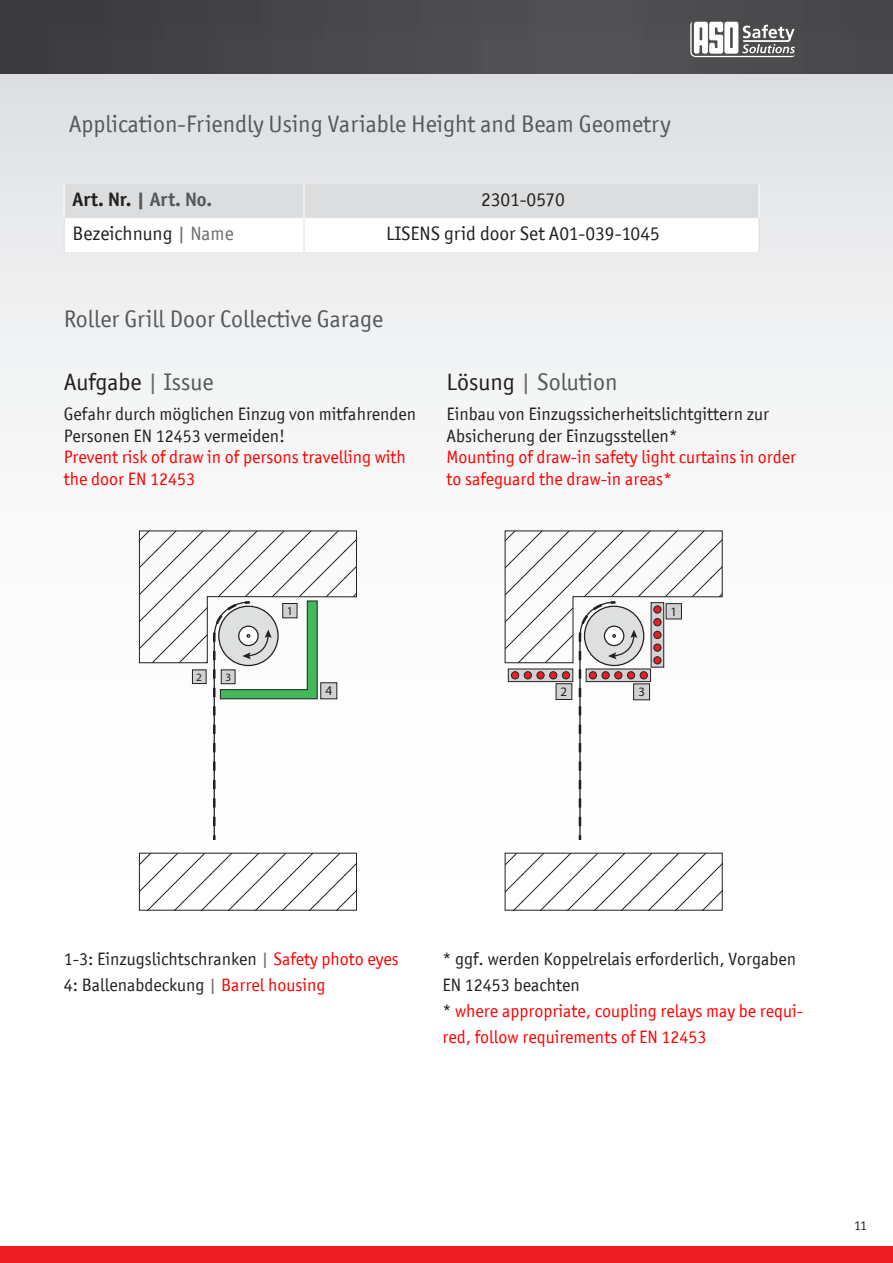
<style>
.page{position:relative;width:893px;height:1263px;background:#fff}
.page>*{position:absolute;margin:0;border:0;box-sizing:border-box;transform-origin:0 0}
.t1{font:24px "Officina San ITC";color:#57585a}
.t2{font:24px "Officina San ITC";color:#231f20}
.t3{font:19.5px "Officina San ITC";color:#231f20}
.t4{font:700 19.5px "Officina San ITC";color:#57585a}
.t5{font:18px/21.6px "Officina San ITC";color:#231f20}
.t6{font:18px/25.8px "Officina San ITC";color:#f00}
.t7{font:13.5px "Officina San ITC";color:#231f20}
.t8{font:13.5px "Myriad Pro";color:#231f20}
.t9{font:12.9px "Myriad Pro";color:#231f20}
.t10{font:12.75px "Myriad Pro";color:#231f20}
.t11{font:12px "Myriad Pro";color:#231f20}
.t12{font:11.25px "Myriad Pro";color:#231f20}
.s1{color:#231f20}
.s2{color:#6c6d70}
.s3{color:#57585a}
.s4{color:#f00}
</style>
<div class="page">
<div style="left:0;top:74px;width:893px;height:1189px;background:linear-gradient(to bottom,#e9e9eb,#fff)"></div>
<div style="left:0;top:1246px;width:893px;height:17px;background:#ee1d23"></div>
<div style="left:0;top:0;width:893px;height:74px;background:linear-gradient(to right,#403f41,#515153)"></div>
<svg style="left:690px;top:21px;width:105px;height:36px"></svg>
<svg style="left:65px;top:184px;width:694px;height:68px"></svg>
<hr style="left:64px;top:184px;width:1px;height:34px;background:#fff">
<hr style="left:304px;top:184px;width:1px;height:34px;background:#fff">
<hr style="left:759px;top:184px;width:1px;height:34px;background:#fff">
<hr style="left:64px;top:218px;width:1px;height:34px;background:#dcdddf">
<hr style="left:304px;top:218px;width:1px;height:34px;background:#dcdddf">
<hr style="left:759px;top:218px;width:1px;height:34px;background:#dcdddf">
<svg style="left:141px;top:855px;width:214px;height:53px"></svg>
<div style="left:139px;top:853px;width:218px;height:57px;border:1px solid #231f20"></div>
<svg style="left:139px;top:531px;width:218px;height:310px"></svg>
<div style="left:282px;top:603px;width:15px;height:15px;background:#d1d2d4;border:1px solid #231f20"></div>
<div style="left:221px;top:669px;width:14px;height:15px;background:#d1d2d4;border:1px solid #231f20"></div>
<div style="left:192px;top:669px;width:15px;height:15px;background:#d1d2d4;border:1px solid #231f20"></div>
<div style="left:320px;top:682px;width:17px;height:17px;background:#d1d2d4;border:1px solid #231f20"></div>
<svg style="left:507px;top:855px;width:213px;height:53px"></svg>
<svg style="left:504px;top:531px;width:218px;height:310px"></svg>
<svg style="left:651px;top:602px;width:13px;height:65px"></svg>
<div style="left:654px;top:606px;width:7px;height:7px;background:#ee1d23;border-radius:50%"></div>
<div style="left:654px;top:606px;width:7px;height:7px;border:1px solid #231f20;border-radius:50%"></div>
<div style="left:654px;top:631px;width:7px;height:7px;background:#ee1d23;border-radius:50%"></div>
<div style="left:654px;top:631px;width:7px;height:8px;border:1px solid #231f20;border-radius:50%"></div>
<div style="left:654px;top:619px;width:7px;height:7px;background:#ee1d23;border-radius:50%"></div>
<div style="left:654px;top:618px;width:7px;height:8px;border:1px solid #231f20;border-radius:50%"></div>
<div style="left:654px;top:644px;width:7px;height:7px;background:#ee1d23;border-radius:50%"></div>
<div style="left:654px;top:644px;width:7px;height:7px;border:1px solid #231f20;border-radius:50%"></div>
<div style="left:654px;top:657px;width:7px;height:7px;background:#ee1d23;border-radius:50%"></div>
<div style="left:654px;top:656px;width:7px;height:8px;border:1px solid #231f20;border-radius:50%"></div>
<svg style="left:586px;top:669px;width:65px;height:13px"></svg>
<div style="left:640px;top:672px;width:7px;height:7px;background:#ee1d23;border-radius:50%"></div>
<div style="left:640px;top:671px;width:7px;height:8px;border:1px solid #231f20;border-radius:50%"></div>
<div style="left:615px;top:672px;width:7px;height:7px;background:#ee1d23;border-radius:50%"></div>
<div style="left:615px;top:671px;width:7px;height:8px;border:1px solid #231f20;border-radius:50%"></div>
<div style="left:627px;top:672px;width:8px;height:7px;background:#ee1d23;border-radius:50%"></div>
<div style="left:627px;top:671px;width:8px;height:8px;border:1px solid #231f20;border-radius:50%"></div>
<div style="left:602px;top:672px;width:7px;height:7px;background:#ee1d23;border-radius:50%"></div>
<div style="left:602px;top:671px;width:7px;height:8px;border:1px solid #231f20;border-radius:50%"></div>
<div style="left:589px;top:672px;width:7px;height:7px;background:#ee1d23;border-radius:50%"></div>
<div style="left:589px;top:671px;width:8px;height:8px;border:1px solid #231f20;border-radius:50%"></div>
<svg style="left:508px;top:669px;width:65px;height:13px"></svg>
<div style="left:562px;top:672px;width:8px;height:7px;background:#ee1d23;border-radius:50%"></div>
<div style="left:562px;top:671px;width:8px;height:8px;border:1px solid #231f20;border-radius:50%"></div>
<div style="left:537px;top:672px;width:7px;height:7px;background:#ee1d23;border-radius:50%"></div>
<div style="left:537px;top:671px;width:7px;height:8px;border:1px solid #231f20;border-radius:50%"></div>
<div style="left:550px;top:672px;width:7px;height:7px;background:#ee1d23;border-radius:50%"></div>
<div style="left:549px;top:671px;width:8px;height:8px;border:1px solid #231f20;border-radius:50%"></div>
<div style="left:524px;top:672px;width:7px;height:7px;background:#ee1d23;border-radius:50%"></div>
<div style="left:524px;top:671px;width:8px;height:8px;border:1px solid #231f20;border-radius:50%"></div>
<div style="left:511px;top:672px;width:8px;height:7px;background:#ee1d23;border-radius:50%"></div>
<div style="left:511px;top:671px;width:8px;height:8px;border:1px solid #231f20;border-radius:50%"></div>
<div style="left:666px;top:603px;width:16px;height:16px;background:#d1d2d4;border:1px solid #231f20"></div>
<div style="left:633px;top:683px;width:17px;height:17px;background:#d1d2d4;border:1px solid #231f20"></div>
<div style="left:556px;top:683px;width:16px;height:17px;background:#d1d2d4;border:1px solid #231f20"></div>
<p class="t1" style="left:69px;top:110px;width:603px">Application-Friendly Using Variable Height and Beam Geometry</p>
<p class="t4" style="left:73px;top:187px;width:141px"><span class="s1">Art. Nr.</span> | Art. No.</p>
<p class="t3" style="left:481px;top:188px;width:85px">2301-0570</p>
<p class="t3" style="left:73px;top:222px;width:163px">Bezeichnung <span class="s2">| Name</span></p>
<p class="t3" style="left:386px;top:222px;width:276px">LISENS grid door Set A01-039-1045</p>
<p class="t1" style="left:64px;top:305px;width:321px">Roller Grill Door Collective Garage</p>
<p class="t2" style="left:64px;top:368px;width:151px">Aufgabe <span class="s2">|</span> <span class="s3">Issue</span></p>
<p class="t5" style="left:64px;top:403px;width:354px">Gefahr durch möglichen Einzug von mitfahrenden Personen EN 12453 vermeiden!<br><span class="s4">Prevent risk of draw in of persons travelling with the door EN 12453</span></p>
<p class="t1" style="left:446px;top:368px;width:173px"><span class="s1">Lösung</span> <span class="s2">|</span> Solution</p>
<p class="t5" style="left:446px;top:403px;width:351px">Einbau von Einzugssicherheitslichtgittern zur Absicherung der Einzugsstellen*<br><span class="s4">Mounting of draw-in safety light curtains in order to safeguard the draw-in areas*</span></p>
<p class="t12" style="left:196px;top:670px;width:7px">2</p>
<p class="t12" style="left:225px;top:670px;width:7px">3</p>
<p class="t11" style="left:287px;top:603px;width:8px">1</p>
<p class="t8" style="left:325px;top:682px;width:8px">4</p>
<p class="t10" style="left:671px;top:603px;width:8px">1</p>
<p class="t9" style="left:560px;top:684px;width:8px">2</p>
<p class="t9" style="left:638px;top:684px;width:8px">3</p>
<p class="t5" style="left:64px;top:946px;width:337px;line-height:25.8px">1-3: Einzugslichtschranken <span class="s2">|</span> <span class="s4">Safety photo eyes<br></span>4: Ballenabdeckung <span class="s2">|</span> <span class="s4">Barrel housing</span></p>
<p class="t6" style="left:443px;top:946px;width:362px"><span class="s1">* ggf. werden Koppelrelais erforderlich, Vorgaben EN 12453 beachten<br>*</span> where appropriate, coupling relays may be requi&shy;red, follow requirements of EN 12453</p>
<p class="t7" style="left:854px;top:1218px;width:14px">11</p>
</div>
